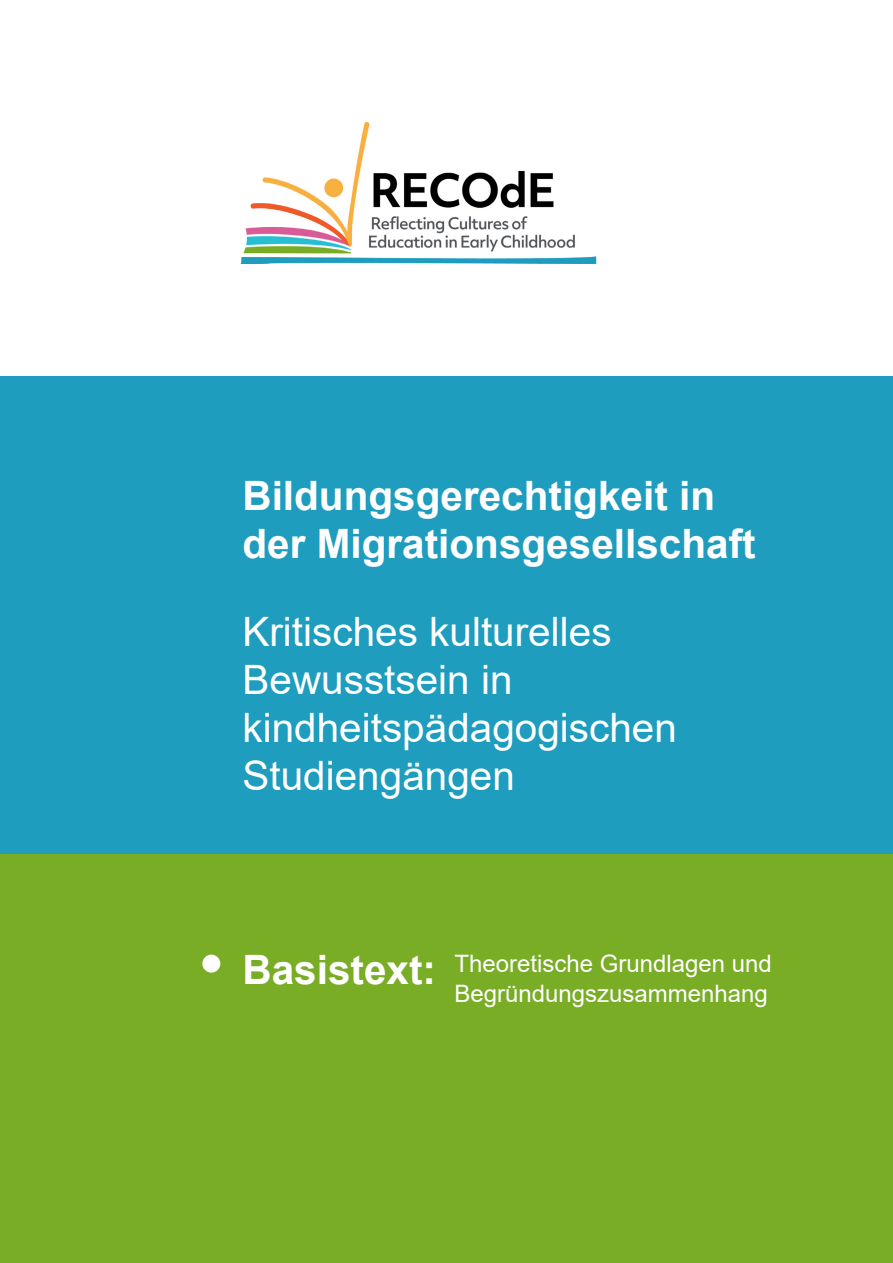
<style>
.page{position:relative;width:893px;height:1263px;background:#fff}
.page>*{position:absolute;margin:0;border:0;box-sizing:border-box;transform-origin:0 0}
.t1{font:40.5px/48px "Arial";color:#fff}
.t2{font:700 40.5px/48px "Arial";color:#fff}
.t3{font:24px/30px "Arial";color:#fff}
</style>
<div class="page">
<div style="left:0;top:376px;width:893px;height:887px;background:#1e9dbe"></div>
<div style="left:0;top:855px;width:893px;height:408px;background:#79ad25"></div>
<img style="left:241px;top:121px;width:356px;height:142px">
<div style="left:202px;top:954px;width:18px;height:18px;background:#fff;border-radius:50%"></div>
<p class="t2" style="left:242px;top:472px;width:515px">Bildungsgerechtigkeit in der Migrationsgesellschaft</p>
<p class="t1" style="left:242px;top:608px;width:436px">Kritisches kulturelles<br>Bewusstsein in kindheitspädagogischen<br>Studiengängen</p>
<p class="t2" style="left:242px;top:946px;width:195px">Basistext:</p>
<p class="t3" style="left:454px;top:948px;width:319px">Theoretische Grundlagen und<br>Begründungszusammenhang</p>
</div>
